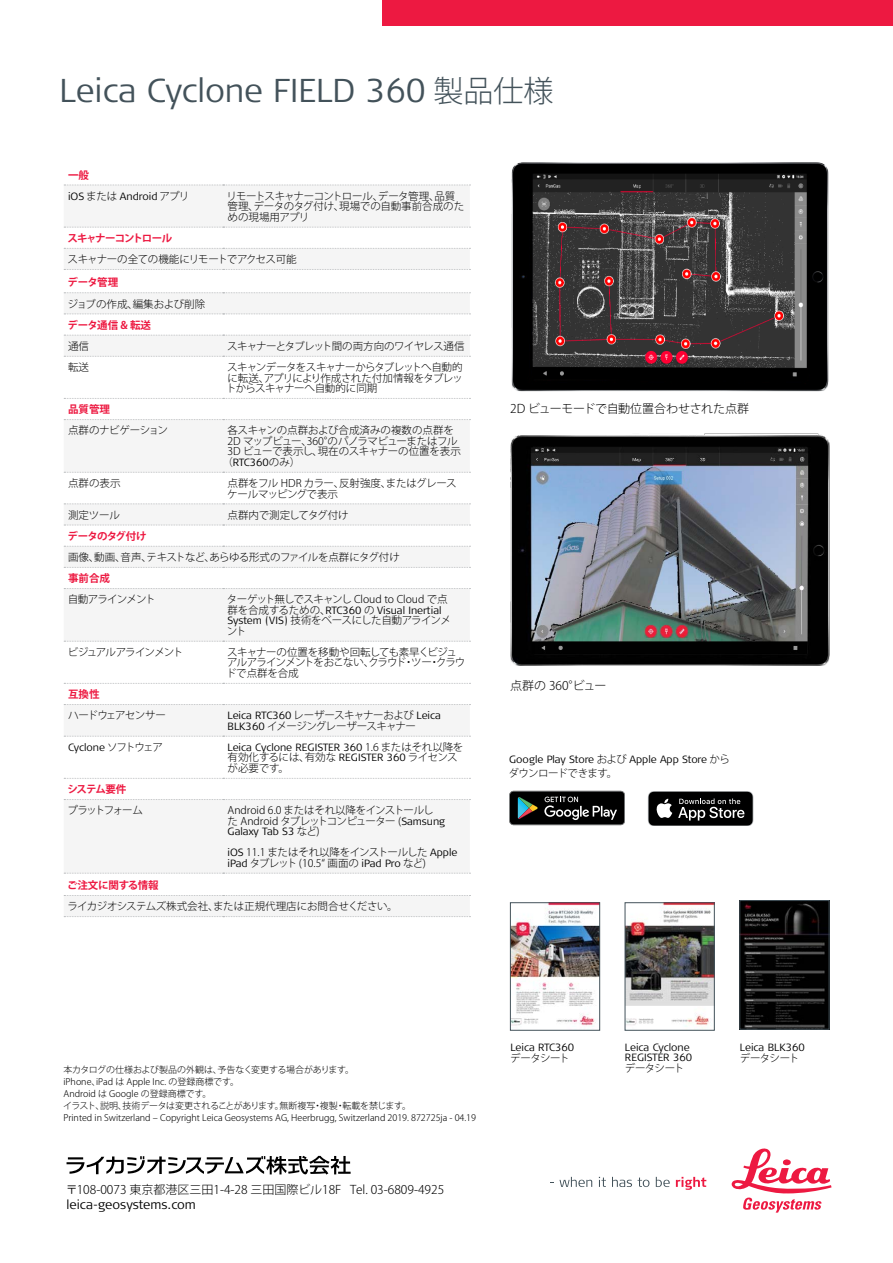
<style>
.page{position:relative;width:893px;height:1263px;background:#fff}
.page>*{position:absolute;margin:0;border:0;box-sizing:border-box;transform-origin:0 0}
.t1{font:300 33px "Signa Column";color:#43525a}
.t2{font:300 12.75px "Signa Column";color:#000}
.t3{font:300 12px "Koz Go Pro";color:#000}
.t4{font:300 12px "Koz Go Pro";letter-spacing:-.02em;color:#000}
.t5{font:300 10.5px/10.5px "Koz Go Pro";letter-spacing:-.04em;color:#000}
.t6{font:300 10.5px/10.5px "Signa Column";color:#000}
.t7{font:300 10.5px/10.5px "Koz Go Pro";letter-spacing:-.02em;color:#000}
.t8{font:700 10.5px "Koz Go Pro";letter-spacing:-.03em;color:#ed1941}
.t9{font:300 10.5px/10.5px "Koz Go Pro";letter-spacing:-.005em;color:#000}
.t10{font:300 10.5px "Koz Go Pro";letter-spacing:-.01em;color:#000}
.t11{font:300 10.5px "Koz Go Pro";color:#000}
.t12{font:300 10.5px "Koz Go Pro";letter-spacing:-.06em;color:#000}
.t13{font:300 10.5px "Koz Go Pro";letter-spacing:-.09em;color:#000}
.t14{font:700 10.5px "Koz Go Pro";letter-spacing:-.09em;color:#ed1941}
.t15{font:300 10.5px "Koz Go Pro";letter-spacing:-.07em;color:#000}
.t16{font:300 10.5px "Koz Go Pro";letter-spacing:-.08em;color:#000}
.t17{font:700 10.5px "Koz Go Pro";letter-spacing:-.08em;color:#ed1941}
.t18{font:300 10.5px "Koz Go Pro";letter-spacing:-.12em;color:#000}
.t19{font:300 9px/12px "Koz Go Pro";color:#000}
.s1{font-family:"Koz Go Pro";font-size:30px}
.s2{font-family:"Koz Go Pro"}
.s3{font-family:"Signa Column"}
</style>
<div class="page">
<svg style="left:559px;top:1177px;width:33px;height:10px"></svg>
<svg style="left:599px;top:1177px;width:7px;height:10px"></svg>
<svg style="left:612px;top:1177px;width:37px;height:10px"></svg>
<svg style="left:656px;top:1177px;width:14px;height:10px"></svg>
<svg style="left:676px;top:1177px;width:30px;height:13px"></svg>
<svg style="left:732px;top:1148px;width:99px;height:64px"></svg>
<div style="left:383px;top:0;width:510px;height:26px;background:#ed1941"></div>
<svg style="left:64px;top:226px;width:406px;height:647px"></svg>
<svg style="left:64px;top:778px;width:406px;height:1px"></svg>
<svg style="left:64px;top:398px;width:406px;height:1px"></svg>
<svg style="left:64px;top:683px;width:406px;height:1px"></svg>
<svg style="left:64px;top:185px;width:406px;height:1px"></svg>
<svg style="left:64px;top:227px;width:406px;height:1px"></svg>
<svg style="left:64px;top:248px;width:406px;height:1px"></svg>
<svg style="left:64px;top:269px;width:406px;height:1px"></svg>
<svg style="left:64px;top:292px;width:406px;height:1px"></svg>
<svg style="left:64px;top:314px;width:406px;height:1px"></svg>
<svg style="left:64px;top:335px;width:406px;height:1px"></svg>
<svg style="left:64px;top:356px;width:406px;height:1px"></svg>
<svg style="left:64px;top:419px;width:406px;height:1px"></svg>
<svg style="left:64px;top:472px;width:406px;height:1px"></svg>
<svg style="left:64px;top:503px;width:406px;height:1px"></svg>
<svg style="left:64px;top:525px;width:406px;height:1px"></svg>
<svg style="left:64px;top:546px;width:406px;height:1px"></svg>
<svg style="left:64px;top:567px;width:406px;height:1px"></svg>
<svg style="left:64px;top:588px;width:406px;height:1px"></svg>
<svg style="left:64px;top:641px;width:406px;height:1px"></svg>
<svg style="left:64px;top:704px;width:406px;height:1px"></svg>
<svg style="left:64px;top:736px;width:406px;height:1px"></svg>
<svg style="left:64px;top:799px;width:406px;height:1px"></svg>
<svg style="left:64px;top:873px;width:406px;height:1px"></svg>
<svg style="left:64px;top:895px;width:406px;height:1px"></svg>
<svg style="left:64px;top:916px;width:406px;height:1px"></svg>
<img style="left:511px;top:163px;width:317px;height:229px">
<img style="left:510px;top:433px;width:319px;height:233px">
<img style="left:512px;top:904px;width:86px;height:123px">
<div style="left:510px;top:902px;width:90px;height:128px;border:1px solid #43525a"></div>
<img style="left:627px;top:904px;width:85px;height:123px">
<div style="left:625px;top:902px;width:89px;height:128px;border:1px solid #43525a"></div>
<img style="left:742px;top:902px;width:85px;height:125px">
<div style="left:740px;top:900px;width:89px;height:129px;border:1px solid #43525a"></div>
<svg style="left:509px;top:790px;width:116px;height:36px;background:#303332"></svg>
<svg style="left:648px;top:791px;width:105px;height:35px;background:#303030"></svg>
<svg style="left:67px;top:1156px;width:284px;height:18px"></svg>
<h1 class="t1" style="left:60px;top:69px;width:496px">Leica Cyclone FIELD 360 <span class="s1">製品仕様</span></h1>
<p class="t8" style="left:68px;top:168px;width:22px">一般</p>
<p class="t6" style="left:68px;top:191px;width:123px">iOS <span class="s2">または</span> Android <span class="s2">アプリ</span></p>
<p class="t5" style="left:227px;top:191px;width:239px">リモートスキャナーコントロール、データ管理、品質管理、データのタグ付け、現場での自動事前合成のための現場用アプリ</p>
<p class="t14" style="left:67px;top:231px;width:107px">スキャナーコントロール</p>
<p class="t5" style="left:68px;top:254px;width:231px">スキャナーの全ての機能にリモートでアクセス可能</p>
<p class="t8" style="left:68px;top:276px;width:52px">データ管理</p>
<p class="t11" style="left:68px;top:297px;width:139px">ジョブの作成、編集および削除</p>
<p class="t8" style="left:68px;top:318px;width:85px">データ通信 &amp; 転送</p>
<p class="t5" style="left:68px;top:341px;width:22px">通信</p>
<p class="t12" style="left:227px;top:339px;width:239px">スキャナーとタブレット間の両方向のワイヤレス通信</p>
<p class="t5" style="left:68px;top:362px;width:22px">転送</p>
<p class="t5" style="left:226px;top:362px;width:238px;text-align:justify">スキャンデータをスキャナーからタブレットへ自動的に転送、アプリにより作成された付加情報をタブレットからスキャナーへ自動的に同期</p>
<p class="t8" style="left:68px;top:403px;width:43px">品質管理</p>
<p class="t5" style="left:68px;top:425px;width:101px">点群のナビゲーション</p>
<p class="t7" style="left:227px;top:425px;width:235px">各スキャンの点群および合成済みの複数の点群を<br>2D マップビュー、360°のパノラマビューまたはフル<br>3D ビューで表示し、現在のスキャナーの位置を表示</p>
<p class="t6" style="left:222px;top:457px;width:79px"><span class="s2">（</span>RTC360<span class="s2">のみ）</span></p>
<p class="t5" style="left:68px;top:478px;width:54px">点群の表示</p>
<p class="t5" style="left:227px;top:478px;width:231px">点群をフル HDR カラー、反射強度、またはグレースケールマッピングで表示</p>
<p class="t5" style="left:68px;top:510px;width:53px">測定ツール</p>
<p class="t11" style="left:227px;top:508px;width:123px">点群内で測定してタグ付け</p>
<p class="t17" style="left:68px;top:529px;width:81px">データのタグ付け</p>
<p class="t5" style="left:68px;top:552px;width:333px">画像、動画、音声、テキストなど、あらゆる形式のファイルを点群にタグ付け</p>
<p class="t8" style="left:68px;top:572px;width:43px">事前合成</p>
<p class="t16" style="left:68px;top:593px;width:89px">自動アラインメント</p>
<p class="t5" style="left:227px;top:594px;width:222px">ターゲット無しでスキャンし Cloud to Cloud で点</p>
<p class="t6" style="left:227px;top:605px;width:216px"><span class="s2">群を合成するための、</span>RTC360 <span class="s2">の</span> Visual Inertial</p>
<p class="t5" style="left:227px;top:615px;width:225px"><span class="s3">System (VIS)</span> 技術をベースにした自動アラインメント</p>
<p class="t13" style="left:68px;top:645px;width:117px">ビジュアルアラインメント</p>
<p class="t5" style="left:226px;top:647px;width:241px">スキャナーの位置を移動や回転しても素早くビジュアルアラインメントをおこない、クラウド・ツー・クラウドで点群を合成</p>
<p class="t8" style="left:68px;top:687px;width:33px">互換性</p>
<p class="t15" style="left:68px;top:709px;width:99px">ハードウェアセンサー</p>
<p class="t6" style="left:227px;top:711px;width:215px">Leica RTC360 <span class="s2">レーザースキャナーおよび</span> Leica</p>
<p class="t5" style="left:227px;top:721px;width:190px"><span class="s3">BLK360</span> イメージングレーザースキャナー</p>
<p class="t6" style="left:68px;top:742px;width:96px">Cyclone <span class="s2">ソフトウェア</span></p>
<p class="t6" style="left:227px;top:742px;width:237px">Leica Cyclone REGISTER 360 <span class="s2">1.6 またはそれ以降を</span></p>
<p class="t9" style="left:227px;top:752px;width:232px">有効化するには、有効な <span class="s3">REGISTER 360</span> ライセンスが必要です。</p>
<p class="t8" style="left:68px;top:782px;width:60px">システム要件</p>
<p class="t18" style="left:68px;top:804px;width:77px">プラットフォーム</p>
<p class="t7" style="left:227px;top:805px;width:219px">Android 6.0 またはそれ以降をインストールした Android タブレットコンピューター (<span class="s3">Samsung</span></p>
<p class="t6" style="left:227px;top:827px;width:94px">Galaxy Tab S3 <span class="s2">など)</span></p>
<p class="t5" style="left:227px;top:847px;width:231px"><span class="s3">iOS</span> 11.1 またはそれ以降をインストールした <span class="s3">Apple iPad</span> タブレット (10.5“ 画面の <span class="s3">iPad Pro</span> など)</p>
<p class="t8" style="left:67px;top:878px;width:93px">ご注文に関する情報</p>
<p class="t10" style="left:68px;top:899px;width:332px">ライカジオシステムズ株式会社、または正規代理店にお問合せください。</p>
<p class="t4" style="left:510px;top:400px;width:241px">2D ビューモードで自動位置合わせされた点群</p>
<p class="t3" style="left:510px;top:678px;width:98px">点群の 360°ビュー</p>
<p class="t6" style="left:509px;top:754px;width:222px">Google Play Store <span class="s2">および</span> Apple App Store <span class="s2">から</span></p>
<p class="t5" style="left:509px;top:767px;width:110px">ダウンロードできます。</p>
<p class="t19" style="left:63px;top:1064px;width:414px">本カタログの仕様および製品の外観は、予告なく変更する場合があります。<br>iPhone、iPad は Apple Inc. の登録商標です。<br>Android は Google の登録商標です。<br>イラスト、説明、技術データは変更されることがあります。無断複写・複製・転載を禁じます。<br>Printed in Switzerland – Copyright Leica Geosystems AG, Heerbrugg, Switzerland 2019. 872725ja - 04.19</p>
<p class="t3" style="left:66px;top:1182px;width:380px">〒108-0073 東京都港区三田1-4-28 三田国際ビル18F Tel. 03-6809-4925</p>
<p class="t2" style="left:67px;top:1196px;width:131px">leica-geosystems.com</p>
<p class="t6" style="left:510px;top:1043px;width:65px">Leica RTC360</p>
<p class="t5" style="left:510px;top:1053px;width:61px">データシート</p>
<p class="t6" style="left:625px;top:1042px;width:69px">Leica Cyclone<br>REGISTER 360</p>
<p class="t5" style="left:625px;top:1063px;width:61px">データシート</p>
<p class="t6" style="left:740px;top:1043px;width:66px">Leica BLK360</p>
<p class="t5" style="left:740px;top:1053px;width:61px">データシート</p>
</div>
